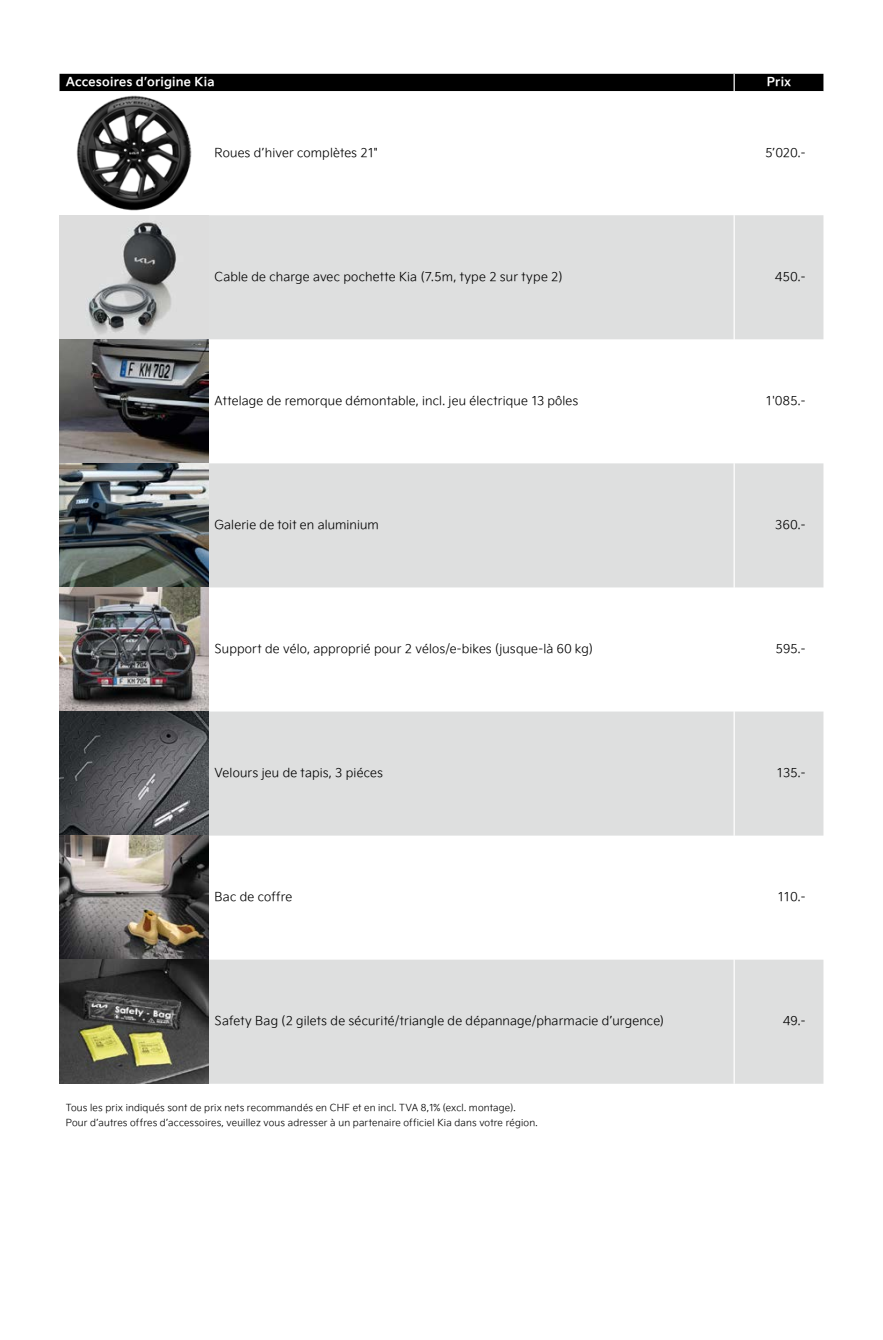
<style>
.page{position:relative;width:883px;height:1340px;background:#fff}
.page>*{position:absolute;margin:0;border:0;box-sizing:border-box;transform-origin:0 0}
.t1{font:12.25px "Kia Signature Fix OTF Light";letter-spacing:.015em;color:#000}
.t2{font:12.25px "Kia Signature Fix OTF Bold";letter-spacing:.015em;color:#fff}
.t3{font:9.62px/14.7px "Kia Signature Fix OTF Light";letter-spacing:.02em;color:#000}
</style>
<div class="page">
<svg style="left:208px;top:215px;width:615px;height:868px;fill:#dedfdf"></svg>
<div style="left:60px;top:74px;width:763px;height:17px;background:#000"></div>
<hr style="left:734px;top:215px;width:1px;height:124px;background:#fff">
<hr style="left:734px;top:339px;width:1px;height:124px;background:#fff">
<hr style="left:734px;top:463px;width:1px;height:124px;background:#fff">
<hr style="left:734px;top:587px;width:1px;height:124px;background:#fff">
<hr style="left:734px;top:711px;width:1px;height:124px;background:#fff">
<hr style="left:734px;top:835px;width:1px;height:124px;background:#fff">
<hr style="left:734px;top:959px;width:1px;height:124px;background:#fff">
<img style="left:76px;top:95px;width:116px;height:116px">
<img style="left:60px;top:215px;width:148px;height:868px">
<p class="t2" style="left:66px;top:73px;width:150px">Accesoires d’origine Kia</p>
<p class="t2" style="left:767px;top:73px;width:26px">Prix</p>
<p class="t1" style="left:215px;top:144px;width:165px">Roues d’hiver complètes 21"</p>
<p class="t1" style="left:765px;top:144px;width:42px">5’020.-</p>
<p class="t1" style="left:215px;top:268px;width:350px">Cable de charge avec pochette Kia (7.5m, type 2 sur type 2)</p>
<p class="t1" style="left:775px;top:268px;width:32px">450.-</p>
<p class="t1" style="left:215px;top:392px;width:365px">Attelage de remorque démontable, incl. jeu électrique 13 pôles</p>
<p class="t1" style="left:766px;top:392px;width:41px">1'085.-</p>
<p class="t1" style="left:215px;top:516px;width:166px">Galerie de toit en aluminium</p>
<p class="t1" style="left:775px;top:516px;width:32px">360.-</p>
<p class="t1" style="left:215px;top:640px;width:380px">Support de vélo, approprié pour 2 vélos/e-bikes (jusque-là 60 kg)</p>
<p class="t1" style="left:776px;top:640px;width:31px">595.-</p>
<p class="t1" style="left:215px;top:764px;width:170px">Velours jeu de tapis, 3 piéces</p>
<p class="t1" style="left:776px;top:764px;width:30px">135.-</p>
<p class="t1" style="left:215px;top:888px;width:79px">Bac de coffre</p>
<p class="t1" style="left:777px;top:888px;width:30px">110.-</p>
<p class="t1" style="left:215px;top:1012px;width:451px">Safety Bag (2 gilets de sécurité/triangle de dépannage/pharmacie d’urgence)</p>
<p class="t1" style="left:783px;top:1012px;width:24px">49.-</p>
<p class="t3" style="left:66px;top:1099px;width:473px">Tous les prix indiqués sont de prix nets recommandés en CHF et en incl. TVA 8,1% (excl. montage).<br>Pour d’autres offres d’accessoires, veuillez vous adresser à un partenaire officiel Kia dans votre région.</p>
</div>
